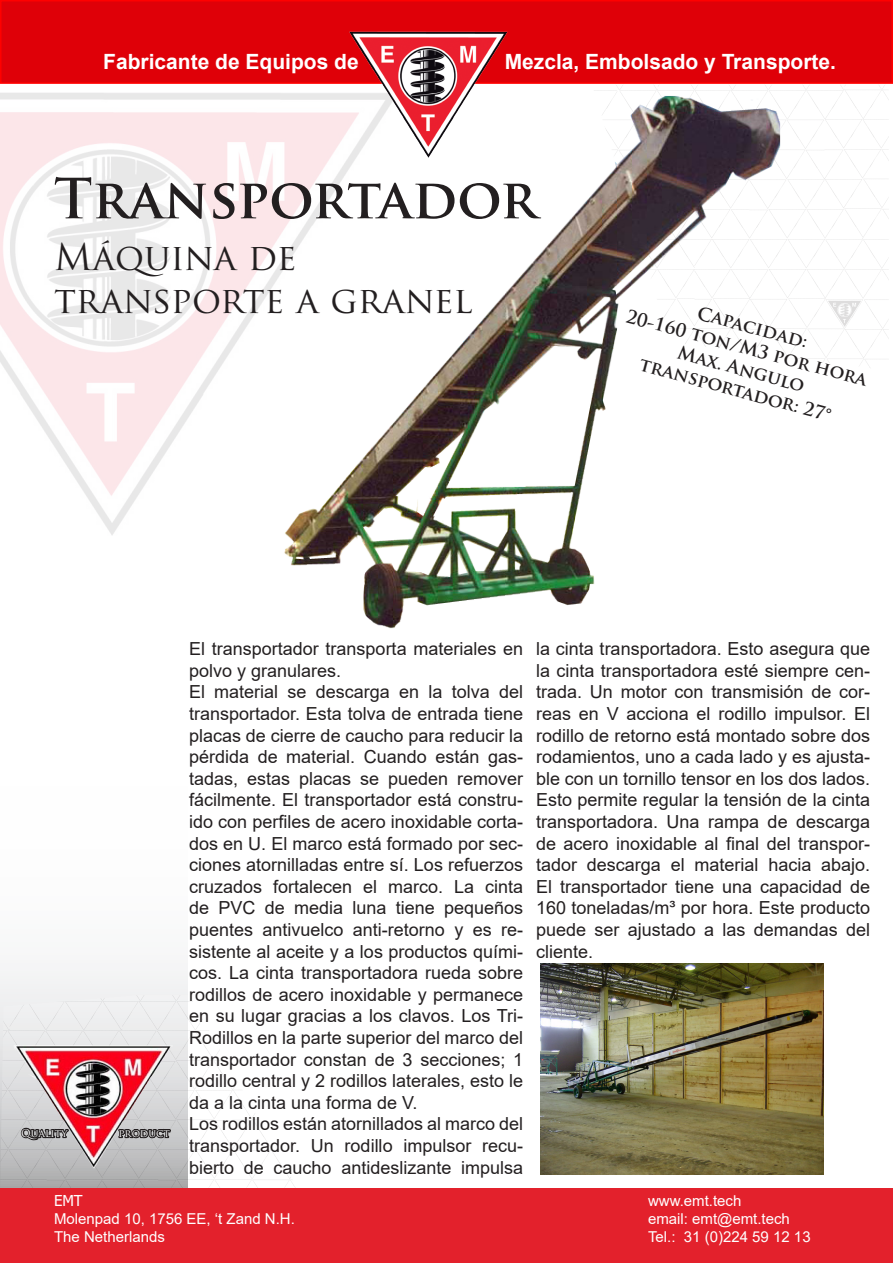
<style>
.page{position:relative;width:893px;height:1263px;background:#fff}
.page>*{position:absolute;margin:0;border:0;box-sizing:border-box;transform-origin:0 0}
.Kop_1{font:700 54px "Trajan Pro";color:#231f20}
.Kop_2{font:36px "Trajan Pro";color:#231f20}
.t1{font:700 21px "Arial";color:#fff}
.Hoofdtekst_Arial_12{font:18px/21.6px "Arial";color:#231f20;text-align:justify}
.Standaard{font:700 18px/21.6px "Trajan Pro";color:#231f20;text-align:center}
.t2{font:15px "Arial";color:#fff}
.t3{font:15px "Tahoma";color:#fff}
.t4{font:10.5px "Trajan Pro";color:#fff}
</style>
<div class="page">
<img style="left:594px;top:85px;width:295px;height:282px">
<img style="left:0;top:995px;width:295px;height:193px">
<div style="left:0;top:1188px;width:893px;height:75px;background:#e3212c"></div>
<div style="left:1px;top:1px;width:891px;height:82px;background:#df0008"></div>
<div style="left:0;top:0;width:893px;height:84px;border:2px solid #f00"></div>
<img style="left:0;top:93px;width:282px;height:442px">
<img style="left:344px;top:0;width:169px;height:93px">
<img style="left:540px;top:963px;width:283px;height:211px">
<img style="left:282px;top:93px;width:502px;height:536px">
<img style="left:14px;top:1046px;width:158px;height:123px">
<svg style="left:20px;top:1118px;width:50px;height:30px"></svg>
<svg style="left:117px;top:1127px;width:55px;height:25px"></svg>
<p class="t1" style="left:103px;top:47px;width:257px">Fabricante de Equipos de</p>
<p class="t1" style="left:505px;top:47px;width:333px">Mezcla, Embolsado y Transporte.</p>
<p class="Kop_1" style="left:54px;top:165px;width:485px">Transportador</p>
<p class="Kop_2" style="left:54px;top:234px;width:244px">Máquina de</p>
<p class="Kop_2" style="left:54px;top:277px;width:420px">transporte a granel</p>
<p class="Standaard" style="left:700px;top:302px;width:115px;rotate:15deg">Capacidad:</p>
<p class="Standaard" style="left:648px;top:333px;width:199px;rotate:15deg">Max. Angulo transportador: 27°</p>
<p class="Standaard" style="left:629px;top:305px;width:250px;rotate:15deg">20-160 ton/M3 por hora</p>
<p class="t4" style="left:21px;top:1126px;width:48px">Quality</p>
<p class="t4" style="left:119px;top:1126px;width:53px">product</p>
<p class="Hoofdtekst_Arial_12" style="left:189px;top:638px;width:336px">El transportador transporta materiales en polvo y granulares.</p>
<p class="Hoofdtekst_Arial_12" style="left:189px;top:681px;width:336px">El material se descarga en la tolva del transportador. Esta tolva de entrada tiene placas de cierre de caucho para reducir la pérdida de material. Cuando están gas&shy;tadas, estas placas se pueden remover fácilmente. El transportador está constru&shy;ido con perfiles de acero inoxidable corta&shy;dos en U. El marco está formado por sec&shy;ciones atornilladas entre sí. Los refuerzos cruzados fortalecen el marco. La cinta de PVC de media luna tiene pequeños puentes antivuelco anti-retorno y es re&shy;sistente al aceite y a los productos quími&shy;cos. La cinta transportadora rueda sobre rodillos de acero inoxidable y permanece en su lugar gracias a los clavos. Los Tri-Rodillos en la parte superior del marco del transportador constan de 3 secciones; 1 rodillo central y 2 rodillos laterales, esto le da a la cinta una forma de V.</p>
<p class="Hoofdtekst_Arial_12" style="left:189px;top:1113px;width:336px">Los rodillos están atornillados al marco del transportador. Un rodillo impulsor recu&shy;bierto de caucho antideslizante impulsa</p>
<p class="Hoofdtekst_Arial_12" style="left:536px;top:638px;width:336px">la cinta transportadora. Esto asegura que la cinta transportadora esté siempre cen&shy;trada. Un motor con transmisión de cor&shy;reas en V acciona el rodillo impulsor. El rodillo de retorno está montado sobre dos rodamientos, uno a cada lado y es ajusta&shy;ble con un tornillo tensor en los dos lados.<br>Esto permite regular la tensión de la cinta transportadora. Una rampa de descarga de acero inoxidable al final del transpor&shy;tador descarga el material hacia abajo.<br>El transportador tiene una capacidad de 160 toneladas/m³ por hora. Este producto puede ser ajustado a las demandas del cliente.</p>
<p class="t3" style="left:54px;top:1190px;width:30px">EMT</p>
<p class="t2" style="left:648px;top:1190px;width:95px">www.emt.tech</p>
<p class="t2" style="left:54px;top:1208px;width:242px">Molenpad 10, 1756 EE, ‘t Zand N.H.</p>
<p class="t2" style="left:648px;top:1208px;width:143px">email: emt@emt.tech</p>
<p class="t2" style="left:54px;top:1226px;width:112px">The Netherlands</p>
<p class="t2" style="left:648px;top:1226px;width:164px">Tel.: 31 (0)224 59 12 13</p>
</div>
